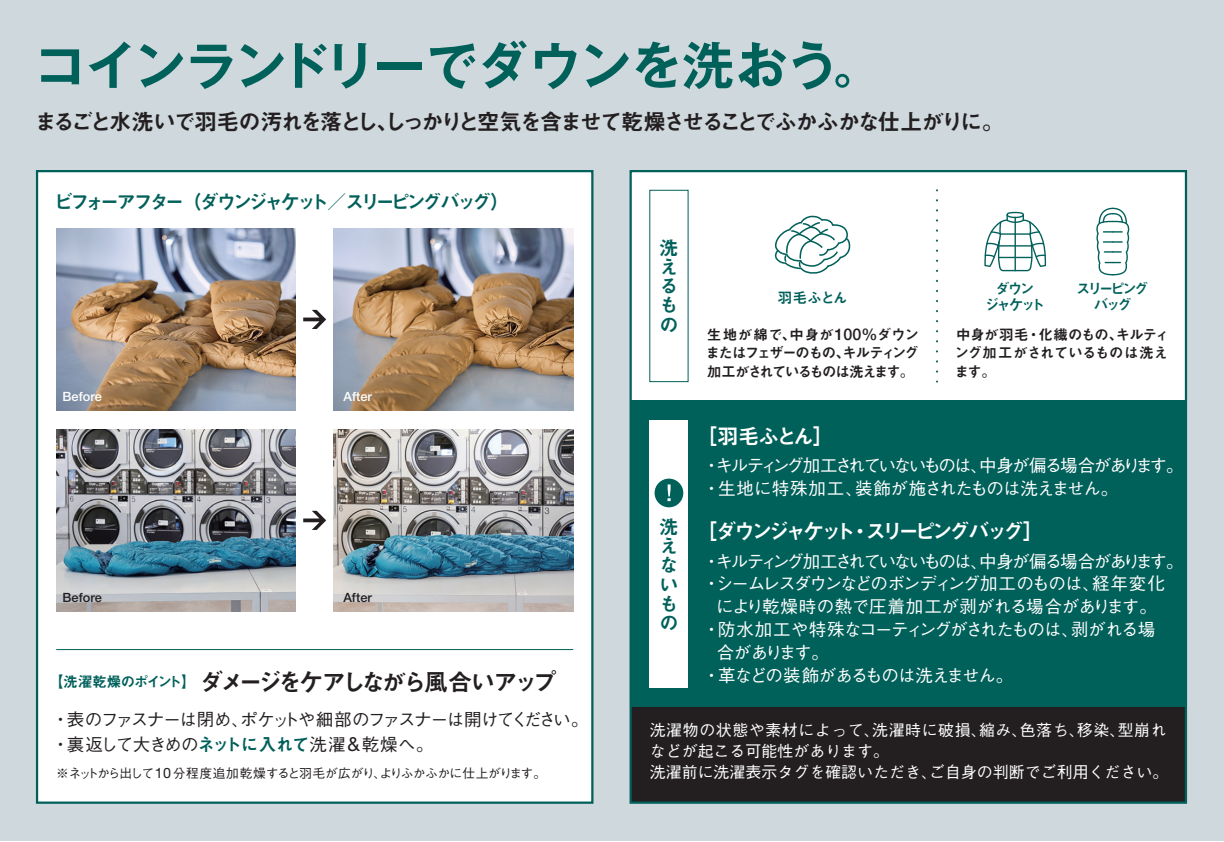
<style>
.page{position:relative;width:1224px;height:842px;background:#fff}
.page>*{position:absolute;margin:0;border:0;box-sizing:border-box;transform-origin:0 0}
.t1{font:700 51.07px "Gothic MB101 Pr 6 De";letter-spacing:-.01em;color:#00605a}
.t2{font:23.85px "Midashi Go Pro MB31";letter-spacing:-.14em;color:#231f20}
.t3{font:22.28px "Midashi Go Pro MB31";letter-spacing:-.095em;color:#231f20}
.t4{font:20.7px "Midashi Go Pro MB31";letter-spacing:-.17em;color:#fff}
.t5{font:19.12px/19.1px "Midashi Go Pro MB31";letter-spacing:-.175em;color:#00605a;text-align:justify}
.t6{font:500 17.55px/22.7px "Gothic BBB Pr 6 N";letter-spacing:-.09em;color:#fff}
.t7{font:500 17.55px/25px "Gothic BBB Pr 6 N";letter-spacing:-.085em;color:#231f20}
.t8{font:500 17.55px "Gothic BBB Pr 6 N";letter-spacing:-.125em;color:#fff}
.t9{font:500 17.55px "Gothic BBB Pr 6 N";letter-spacing:-.07em;color:#fff}
.t10{font:500 17.55px "Gothic BBB Pr 6 N";letter-spacing:-.025em;color:#fff}
.t11{font:500 17.55px "Gothic BBB Pr 6 N";letter-spacing:-.06em;color:#fff}
.t12{font:500 15.97px/20.7px "Gothic BBB Pr 6 N";color:#fff}
.t13{font:14.4px/18.4px "Midashi Go Pro MB31";letter-spacing:-.06em;color:#231f20;text-align:justify}
.t14{font:14.4px/16px "Midashi Go Pro MB31";letter-spacing:-.165em;color:#00605a;text-align:center}
.t15{font:14.4px/16px "Midashi Go Pro MB31";letter-spacing:-.185em;color:#00605a;text-align:center}
.t16{font:500 12.83px "Gothic BBB Pr 6 N";letter-spacing:-.05em;color:#231f20}
.t17{font:500 12.83px "Helvetica Neue LT Pro";letter-spacing:.005em;color:#fff}
.t18{font:500 12.83px "Helvetica Neue LT Pro";letter-spacing:.005em;color:#231f20}
.s1{font-family:"Midashi Go Pro MB31";font-weight:400;color:#00605a}
.s2{font-family:"Helvetica Neue LT Pro";font-weight:400;font-size:19.57px}
.s3{font-family:"Helvetica Neue LT Pro";font-weight:400;font-size:14.17px}
.s4{font-family:"Helvetica Neue";font-weight:500;font-size:15.97px}
</style>
<div class="page">
<div style="left:0;top:0;width:1223px;height:841px;background:#cfd8dd"></div>
<div style="left:630px;top:171px;width:555px;height:632px;background:#fff"></div>
<div style="left:36px;top:170px;width:557px;height:634px;background:#fff;border:2px solid #00605a"></div>
<div style="left:630px;top:707px;width:555px;height:96px;background:#231f20"></div>
<div style="left:630px;top:401px;width:555px;height:306px;background:#00605a"></div>
<img style="left:56px;top:228px;width:239px;height:182px">
<img style="left:334px;top:228px;width:239px;height:182px">
<img style="left:56px;top:429px;width:239px;height:182px">
<img style="left:334px;top:429px;width:239px;height:182px">
<svg style="left:303px;top:310px;width:23px;height:19px"></svg>
<svg style="left:303px;top:511px;width:23px;height:19px"></svg>
<div style="left:649px;top:420px;width:39px;height:268px;background:#fff"></div>
<div style="left:629px;top:170px;width:557px;height:634px;border:2px solid #00605a"></div>
<hr style="left:56px;top:649px;width:517px;height:1px;background:#00605a">
<div style="left:654px;top:479px;width:29px;height:28px;background:#00605a;border-radius:50%"></div>
<svg style="left:667px;top:484px;width:3px;height:17px"></svg>
<svg style="left:936px;top:200px;width:1px;height:182px"></svg>
<svg style="left:774px;top:215px;width:76px;height:59px"></svg>
<svg style="left:1096px;top:207px;width:34px;height:69px"></svg>
<svg style="left:984px;top:211px;width:62px;height:61px"></svg>
<hr style="left:1014px;top:217px;width:1px;height:54px;background:#00605a">
<h1 class="t1" style="left:35px;top:23px;width:849px">コインランドリーでダウンを洗おう。</h1>
<p class="t3" style="left:35px;top:104px;width:970px">まるごと水洗いで羽毛の汚れを落とし、しっかりと空気を含ませて乾燥させることでふかふかな仕上がりに。</p>
<p class="t5" style="left:54px;top:190px;width:456px">ビフォーアフター（ダウンジャケット／スリーピングバッグ）</p>
<p class="t17" style="left:62px;top:388px;width:41px">Before</p>
<p class="t17" style="left:343px;top:388px;width:30px">After</p>
<p class="t18" style="left:62px;top:589px;width:41px">Before</p>
<p class="t18" style="left:343px;top:589px;width:30px">After</p>
<h2 class="t2" style="left:49px;top:663px;width:509px"><sup>【洗濯乾燥のポイント】</sup> ダメージをケアしながら風合いアップ</h2>
<p class="t7" style="left:52px;top:706px;width:538px">・表のファスナーは閉め、ポケットや細部のファスナーは開けてください。・裏返して大きめの<span class="s1">ネットに入れて</span>洗濯<span class="s2">&amp;</span>乾燥へ。</p>
<p class="t16" style="left:56px;top:763px;width:491px">※ネットから出して<span class="s3">10</span> 分程度追加乾燥すると羽毛が広がり、よりふかふかに仕上がります。</p>
<p class="t5" style="left:659px;top:236px;width:19px">洗えるもの</p>
<p class="t5" style="left:659px;top:515px;width:19px">洗えないもの</p>
<p class="t14" style="left:777px;top:288px;width:71px">羽毛ふとん</p>
<p class="t13" style="left:705px;top:323px;width:215px">生地が綿で、中身が<span class="s4">100%</span>ダウンまたはフェザーのもの、キルティング加工がされているものは洗えます。</p>
<p class="t14" style="left:984px;top:279px;width:61px">ダウン<br>ジャケット</p>
<p class="t15" style="left:1075px;top:279px;width:74px">スリーピングバッグ</p>
<p class="t13" style="left:954px;top:323px;width:216px">中身が羽毛・化繊のもの、キルティング加工がされているものは洗えます。</p>
<p class="t4" style="left:696px;top:419px;width:138px">［羽毛ふとん］</p>
<p class="t6" style="left:702px;top:453px;width:482px">・キルティング加工されていないものは、中身が偏る場合があります。・生地に特殊加工、装飾が施されたものは洗えません。</p>
<p class="t4" style="left:696px;top:515px;width:348px">［ダウンジャケット・スリーピングバッグ］</p>
<p class="t8" style="left:702px;top:547px;width:482px">・キルティング加工されていないものは、中身が偏る場合があります。</p>
<p class="t6" style="left:702px;top:571px;width:463px">・シームレスダウンなどのボンディング加工のものは、経年変化</p>
<p class="t10" style="left:716px;top:592px;width:442px">により乾燥時の熱で圧着加工が剥がれる場合があります。</p>
<p class="t9" style="left:702px;top:615px;width:454px">・防水加工や特殊なコーティングがされたものは、剥がれる場</p>
<p class="t6" style="left:716px;top:640px;width:114px">合があります。</p>
<p class="t11" style="left:702px;top:661px;width:312px">・革などの装飾があるものは洗えません。</p>
<p class="t12" style="left:649px;top:719px;width:520px">洗濯物の状態や素材によって、洗濯時に破損、縮み、色落ち、移染、型崩れなどが起こる可能性があります。<br>洗濯前に洗濯表示タグを確認いただき、ご自身の判断でご利用ください。</p>
</div>
